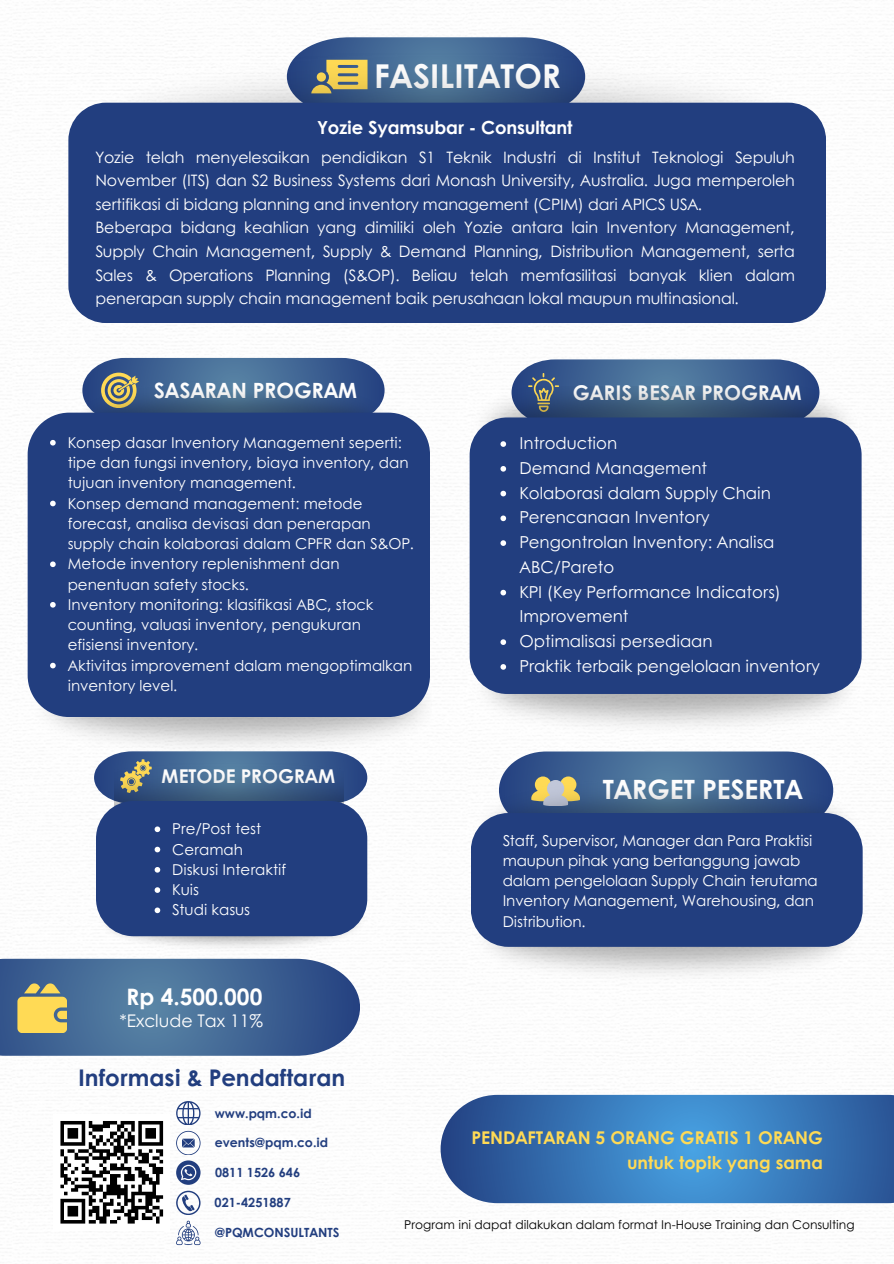
<style>
.page{position:relative;width:894px;height:1264px;background:#fff}
.page>*{position:absolute;margin:0;border:0;box-sizing:border-box;transform-origin:0 0}
.t1{font:700 32.85px "Century Gothic";color:#fff}
.t2{font:700 26.55px "Century Gothic";color:#fff}
.t3{font:700 22.95px "Century Gothic";color:#223e7f}
.t4{font:700 22.65px "Century Gothic";color:#fff}
.t5{font:700 21px "Century Gothic";color:#fff}
.t6{font:700 20.25px "Century Gothic";color:#fff}
.t7{font:700 19.05px "Century Gothic";color:#fff}
.t8{font:700 18px "Century Gothic";letter-spacing:-.01em;color:#fff}
.t9{font:700 17.55px/24.3px "Century Gothic";color:#ffda55;text-align:right}
.t10{font:17.4px "Century Gothic";color:#fff}
.t11{font:16.5px/24.8px "Century Gothic";color:#fff}
.t12{font:15.75px/23.7px "Century Gothic";letter-spacing:-.01em;color:#fff;text-align:justify}
.t13{font:15px/20.2px "Century Gothic";color:#fff}
.t14{font:700 12.6px "Century Gothic";color:#223e7f}
.t15{font:12.15px "Century Gothic";color:#000}
</style>
<div class="page">
<img style="left:478px;top:667px;width:382px;height:64px">
<img style="left:29px;top:659px;width:401px;height:91px">
<img style="left:484px;top:946px;width:366px;height:34px">
<svg style="left:512px;top:359px;width:307px;height:27px;background:#51719c"></svg>
<img style="left:480px;top:386px;width:381px;height:62px">
<svg style="left:84px;top:358px;width:299px;height:23px;background:#517199"></svg>
<img style="left:82px;top:381px;width:303px;height:31px">
<div style="left:469px;top:417px;width:392px;height:277px;background:#223e7f;border-radius:37px"></div>
<svg style="left:500px;top:441px;width:6px;height:6px"></svg>
<svg style="left:500px;top:466px;width:6px;height:5px"></svg>
<svg style="left:500px;top:491px;width:6px;height:5px"></svg>
<svg style="left:500px;top:515px;width:6px;height:6px"></svg>
<svg style="left:500px;top:540px;width:6px;height:6px"></svg>
<svg style="left:500px;top:590px;width:6px;height:5px"></svg>
<svg style="left:500px;top:639px;width:6px;height:6px"></svg>
<svg style="left:500px;top:664px;width:6px;height:5px"></svg>
<div style="left:28px;top:412px;width:401px;height:305px;background:#223e7f;border-radius:42px"></div>
<svg style="left:50px;top:440px;width:6px;height:5px"></svg>
<svg style="left:50px;top:500px;width:6px;height:6px"></svg>
<svg style="left:50px;top:561px;width:6px;height:6px"></svg>
<svg style="left:50px;top:602px;width:6px;height:5px"></svg>
<svg style="left:50px;top:662px;width:6px;height:6px"></svg>
<svg style="left:501px;top:751px;width:330px;height:27px;background:#50719c"></svg>
<img style="left:494px;top:778px;width:353px;height:35px">
<div style="left:471px;top:813px;width:391px;height:133px;background:#223e7f"></div>
<svg style="left:94px;top:751px;width:273px;height:51px;background:#5a76a0"></svg>
<img style="left:114px;top:763px;width:230px;height:43px">
<img style="left:96px;top:905px;width:271px;height:44px">
<svg style="left:0;top:958px;width:360px;height:97px;background:#527295"></svg>
<svg style="left:299px;top:37px;width:274px;height:16px;background:#5878a1"></svg>
<img style="left:76px;top:53px;width:717px;height:50px">
<div style="left:68px;top:103px;width:757px;height:220px;background:#223e7f"></div>
<div style="left:96px;top:801px;width:271px;height:135px;background:#223e7f;border-radius:37px"></div>
<svg style="left:154px;top:826px;width:6px;height:6px"></svg>
<svg style="left:154px;top:846px;width:6px;height:6px"></svg>
<svg style="left:154px;top:867px;width:6px;height:5px"></svg>
<svg style="left:154px;top:887px;width:6px;height:5px"></svg>
<svg style="left:154px;top:907px;width:6px;height:6px"></svg>
<svg style="left:440px;top:1094px;width:453px;height:109px;background:#3e7ab9"></svg>
<svg style="left:60px;top:1121px;width:104px;height:103px"></svg>
<svg style="left:176px;top:1130px;width:24px;height:24px"></svg>
<svg style="left:176px;top:1100px;width:24px;height:24px"></svg>
<svg style="left:176px;top:1160px;width:24px;height:24px"></svg>
<svg style="left:176px;top:1220px;width:24px;height:25px"></svg>
<svg style="left:176px;top:1190px;width:24px;height:24px"></svg>
<p class="t1" style="left:374px;top:52px;width:188px">FASILITATOR</p>
<h3 class="t8" style="left:317px;top:114px;width:256px">Yozie Syamsubar - Consultant</h3>
<p class="t12" style="left:95px;top:144px;width:700px">Yozie telah menyelesaikan pendidikan S1 Teknik Industri di Institut Teknologi Sepuluh November (ITS) dan S2 Business Systems dari Monash University, Australia. Juga memperoleh sertifikasi di bidang planning and inventory management (CPIM) dari APICS USA.</p>
<p class="t12" style="left:95px;top:215px;width:700px">Beberapa bidang keahlian yang dimiliki oleh Yozie antara lain Inventory Management, Supply Chain Management, Supply &amp; Demand Planning, Distribution Management, serta Sales &amp; Operations Planning (S&amp;OP). Beliau telah memfasilitasi banyak klien dalam penerapan supply chain management baik perusahaan lokal maupun multinasional.</p>
<p class="t5" style="left:154px;top:374px;width:205px">SASARAN PROGRAM</p>
<p class="t6" style="left:572px;top:377px;width:230px">GARIS BESAR PROGRAM</p>
<p class="t11" style="left:519px;top:430px;width:99px">Introduction</p>
<p class="t11" style="left:519px;top:455px;width:189px">Demand Management</p>
<p class="t11" style="left:519px;top:479px;width:253px">Kolaborasi dalam Supply Chain</p>
<p class="t11" style="left:519px;top:504px;width:191px">Perencanaan Inventory</p>
<p class="t11" style="left:519px;top:529px;width:256px">Pengontrolan Inventory: Analisa<br>ABC/Pareto</p>
<p class="t11" style="left:519px;top:578px;width:263px">KPI (Key Performance Indicators)<br>Improvement</p>
<p class="t11" style="left:519px;top:628px;width:195px">Optimalisasi persediaan</p>
<p class="t11" style="left:519px;top:653px;width:302px">Praktik terbaik pengelolaan inventory</p>
<p class="t13" style="left:68px;top:431px;width:342px">Konsep dasar Inventory Management seperti: tipe dan fungsi inventory, biaya inventory, dan tujuan inventory management.</p>
<h5 class="t13" style="left:68px;top:492px;width:347px">Konsep demand management: metode forecast, analisa devisasi dan penerapan supply chain kolaborasi dalam CPFR dan S&amp;OP.</h5>
<p class="t13" style="left:68px;top:553px;width:273px">Metode inventory replenishment dan penentuan safety stocks.</p>
<p class="t13" style="left:68px;top:593px;width:307px">Inventory monitoring: klasifikasi ABC, stock counting, valuasi inventory, pengukuran efisiensi inventory.</p>
<p class="t13" style="left:68px;top:654px;width:346px">Aktivitas improvement dalam mengoptimalkan inventory level.</p>
<p class="t7" style="left:161px;top:761px;width:175px">METODE PROGRAM</p>
<p class="t13" style="left:172px;top:818px;width:90px">Pre/Post test</p>
<p class="t13" style="left:172px;top:838px;width:72px">Ceramah</p>
<p class="t13" style="left:172px;top:858px;width:115px">Diskusi Interaktif</p>
<p class="t13" style="left:172px;top:878px;width:28px">Kuis</p>
<p class="t13" style="left:172px;top:899px;width:79px">Studi kasus</p>
<p class="t4" style="left:126px;top:979px;width:137px">Rp 4.500.000</p>
<h4 class="t10" style="left:119px;top:1007px;width:145px">*Exclude Tax 11%</h4>
<p class="t3" style="left:78px;top:1060px;width:268px">Informasi &amp; Pendaftaran</p>
<p class="t14" style="left:215px;top:1103px;width:98px">www.pqm.co.id</p>
<h2 class="t14" style="left:215px;top:1133px;width:115px">events@pqm.co.id</h2>
<p class="t14" style="left:215px;top:1162px;width:86px">0811 1526 646</p>
<p class="t14" style="left:214px;top:1193px;width:78px">021-4251887</p>
<p class="t14" style="left:215px;top:1222px;width:126px">@PQMCONSULTANTS</p>
<p class="t2" style="left:602px;top:768px;width:202px">TARGET PESERTA</p>
<p class="t13" style="left:502px;top:829px;width:316px">Staff, Supervisor, Manager dan Para Praktisi maupun pihak yang bertanggung jawab dalam pengelolaan Supply Chain terutama Inventory Management, Warehousing, dan Distribution.</p>
<p class="t9" style="left:471px;top:1125px;width:353px">PENDAFTARAN 5 ORANG GRATIS 1 ORANG untuk topik yang sama</p>
<p class="t15" style="left:404px;top:1215px;width:451px">Program ini dapat dilakukan dalam format In-House Training dan Consulting</p>
</div>
